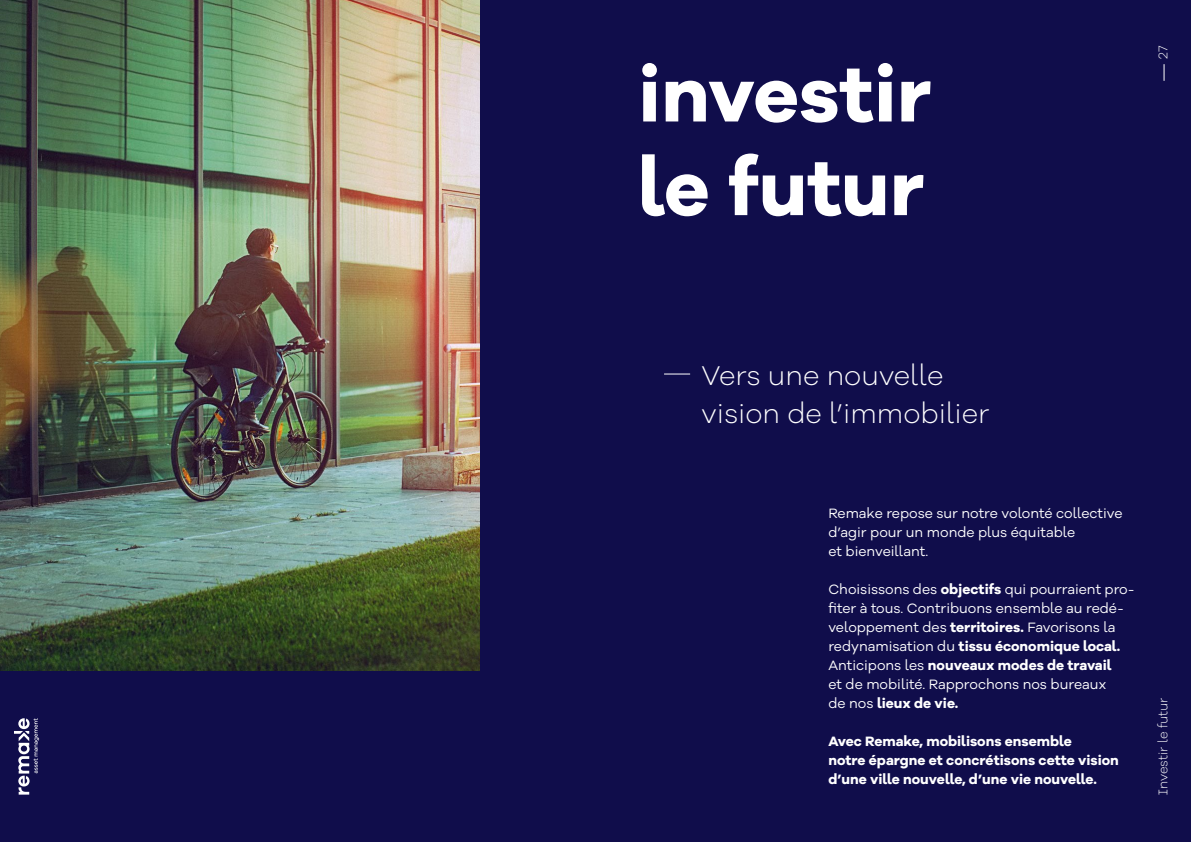
<style>
.page{position:relative;width:1191px;height:842px;background:#100d4b}
.page>*{position:absolute;margin:0;border:0;box-sizing:border-box;transform-origin:0 0}
.t1{font:700 78.9px/93.6px "Galano Grotesque Alt";color:#fff}
.t2{font:300 28px/38px "Galano Grotesque Alt";color:#fff}
.t3{font:14px/19px "Galano Grotesque Alt";color:#fff}
.t4{font:700 14px/19px "Galano Grotesque Alt";color:#fff}
.t5{font:300 13px "Galano Grotesque Alt";color:#fff}
.s1{font-weight:700}
</style>
<div class="page">
<img style="left:0;top:0;width:480px;height:670px">
<svg style="left:664px;top:373px;width:26px;height:1px"></svg>
<svg style="left:14px;top:718px;width:25px;height:77px"></svg>
<svg style="left:1163px;top:64px;width:1px;height:17px"></svg>
<h1 class="t1" style="left:638px;top:46px;width:295px">investir le futur</h1>
<p class="t5" style="left:1154px;top:59px;width:14px;rotate:-90deg">27</p>
<h2 class="t2" style="left:701px;top:355px;width:289px">Vers une nouvelle vision de l’immobilier</h2>
<p class="t3" style="left:828px;top:503px;width:296px">Remake repose sur notre volonté collective d’agir pour un monde plus équitable<br>et bienveillant.</p>
<p class="t3" style="left:828px;top:579px;width:307px">Choisissons des <span class="s1">objectifs</span> qui pourraient pro&shy;fiter à tous. Contribuons ensemble au redé&shy;veloppement des <span class="s1">territoires.</span> Favorisons la redynamisation du <span class="s1">tissu économique local.<br></span>Anticipons les <span class="s1">nouveaux modes de travail<br></span>et de mobilité. Rapprochons nos bureaux<br>de nos <span class="s1">lieux de vie.</span></p>
<p class="t4" style="left:828px;top:731px;width:292px">Avec Remake, mobilisons ensemble<br>notre épargne et concrétisons cette vision d’une ville nouvelle, d’une vie nouvelle.</p>
<p class="t5" style="left:1154px;top:795px;width:98px;rotate:-90deg">Investir le futur</p>
</div>
